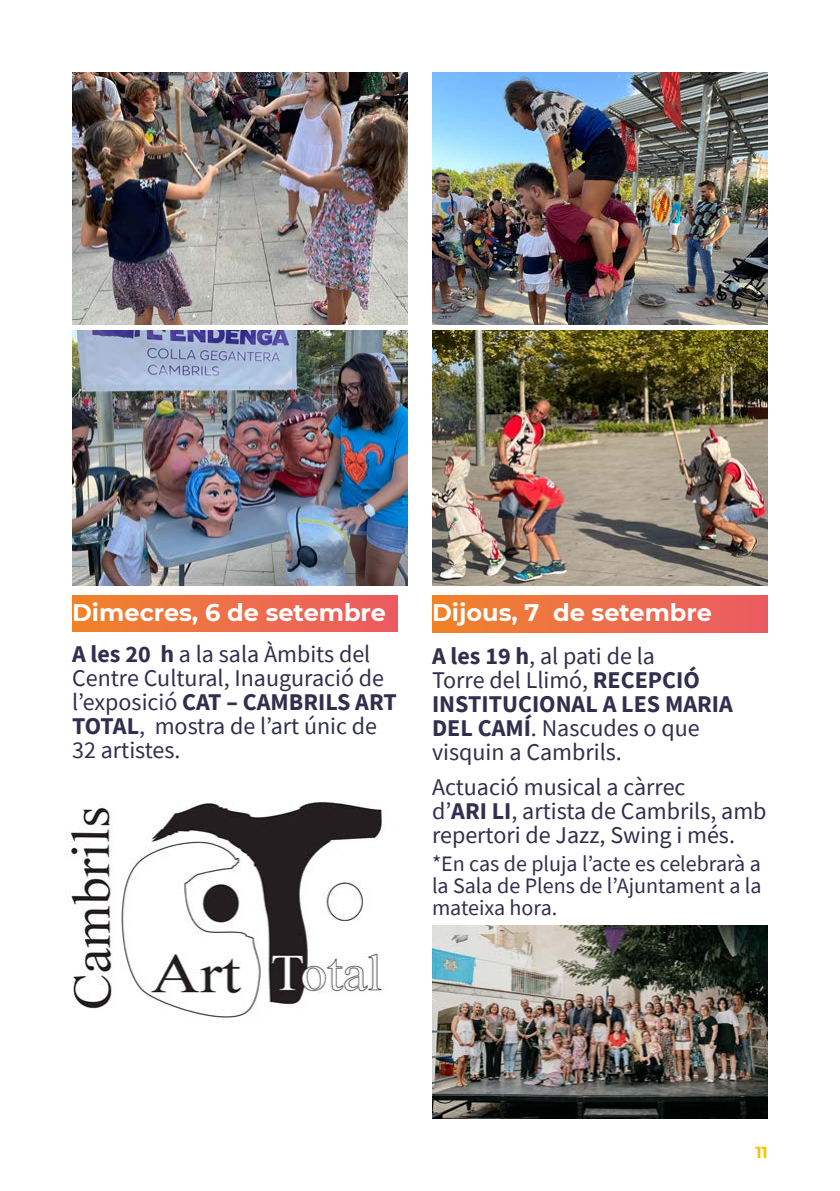
<style>
.page{position:relative;width:840px;height:1191px;background:#fff}
.page>*{position:absolute;margin:0;border:0;box-sizing:border-box;transform-origin:0 0}
.t1{font:24px/24px "Source Sans Pro";color:#312f4d}
.t2{font:700 24px "Montserrat";color:#fff}
.t3{font:22px/22px "Source Sans Pro";color:#312f4d;text-align:justify}
.t4{font:700 16px "Montserrat";color:#f8c200}
.s1{font-weight:700}
</style>
<div class="page">
<div style="left:72px;top:595px;width:325px;height:36px;background:linear-gradient(to right,#f0832b,#eb5b65)"></div>
<div style="left:432px;top:595px;width:335px;height:37px;background:linear-gradient(to right,#f0832b,#eb5b65)"></div>
<img style="left:70px;top:802px;width:314px;height:216px">
<img style="left:432px;top:925px;width:335px;height:194px">
<img style="left:72px;top:72px;width:336px;height:252px">
<img style="left:432px;top:72px;width:335px;height:252px">
<img style="left:72px;top:331px;width:336px;height:254px">
<img style="left:432px;top:331px;width:335px;height:254px">
<p class="t2" style="left:72px;top:595px;width:315px">Dimecres, 6 de setembre</p>
<p class="t2" style="left:432px;top:595px;width:281px">Dijous, 7 de setembre</p>
<p class="t1" style="left:72px;top:642px;width:326px"><span class="s1">A les 20 h</span> a la sala Àmbits del<br>Centre Cultural, Inauguració de l’exposició <span class="s1">CAT – CAMBRILS ART<br>TOTAL</span>, mostra de l’art únic de<br>32 artistes.</p>
<p class="t1" style="left:432px;top:643px;width:302px"><span class="s1">A les 19 h</span>, al pati de la<br>Torre del Llimó, <span class="s1">RECEPCIÓ<br>INSTITUCIONAL A LES MARIA<br>DEL CAMÍ</span>. Nascudes o que visquin a Cambrils.</p>
<p class="t1" style="left:432px;top:775px;width:336px">Actuació musical a càrrec<br>d’<span class="s1">ARI LI</span>, artista de Cambrils, amb repertori de Jazz, Swing i més.</p>
<p class="t3" style="left:432px;top:852px;width:331px">*En cas de pluja l’acte es celebrarà a la Sala de Plens de l’Ajuntament a la mateixa hora.</p>
<p class="t4" style="left:755px;top:1141px;width:14px">11</p>
</div>
